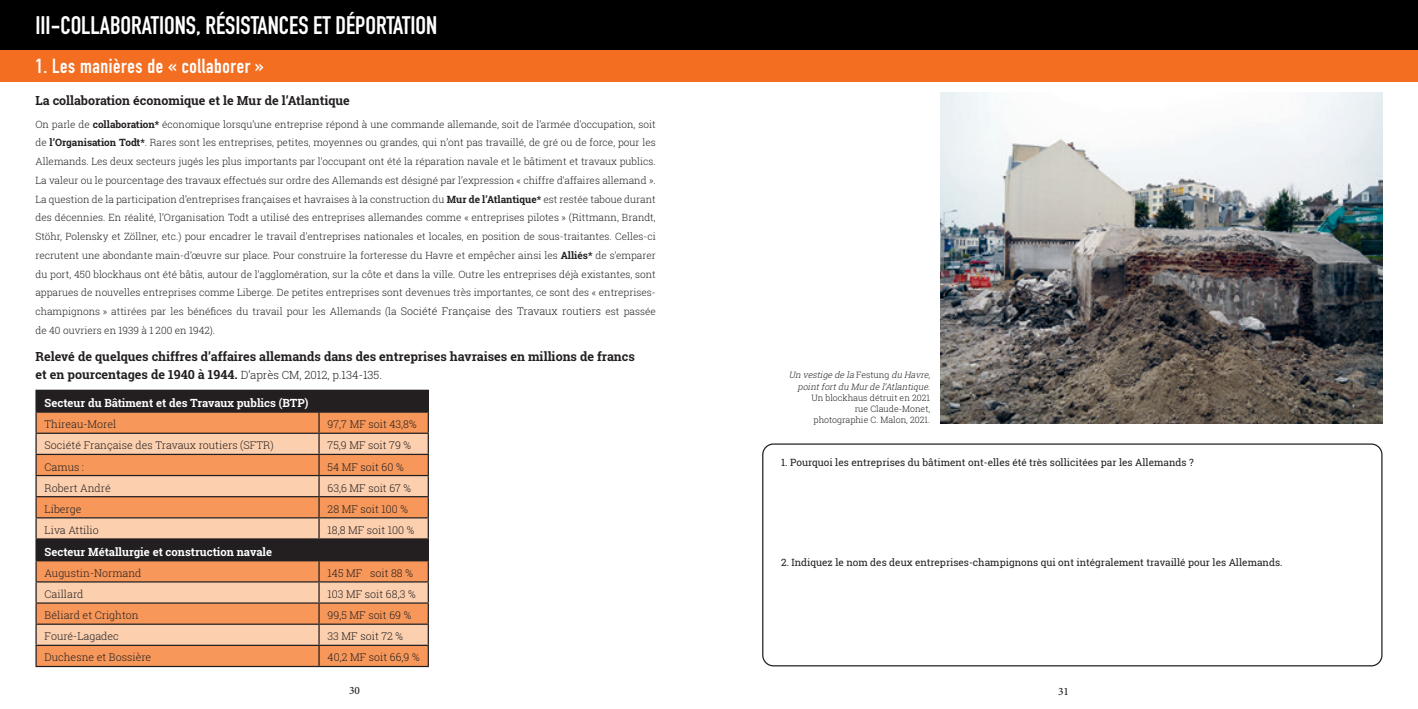
<style>
.page{position:relative;width:1418px;height:709px;background:#fff}
.page>*{position:absolute;margin:0;border:0;box-sizing:border-box;transform-origin:0 0}
.t1{font:700 25px "DIN Condensed";color:#fff}
.t2{font:700 20px "DIN Condensed";letter-spacing:.03em;color:#fff}
.t3{font:700 12.5px/17.5px "Roboto Slab";color:#231f20}
.t4{font:700 11.25px "Roboto Slab";color:#fff}
.t5{font:500 11.25px "Minion Pro";color:#231f20}
.t6{font:300 10.62px "Roboto Slab";color:#231f20}
.t7{font:300 10px/18.8px "Roboto Slab";color:#231f20;text-align:justify}
.t8{font:10px "Roboto Slab";color:#231f20}
.t9{font:300 8.75px/11.2px "Roboto Slab";color:#231f20;text-align:right}
.s1{font-weight:700}
.s2{font-size:10.62px}
.s3{font-weight:300;font-size:11.25px}
.s4{font-style:italic}
</style>
<div class="page">
<div style="left:691px;top:39px;width:726px;height:43px;background:#f36e21"></div>
<div style="left:691px;top:0;width:726px;height:50px;background:#000"></div>
<div style="left:0;top:39px;width:726px;height:43px;background:#f36e21"></div>
<div style="left:0;top:0;width:726px;height:50px;background:#000"></div>
<div style="left:36px;top:390px;width:392px;height:22px;background:#231f20"></div>
<div style="left:37px;top:413px;width:390px;height:253px;background:#f7975a"></div>
<svg style="left:37px;top:434px;width:390px;height:210px;background:#f6b386"></svg>
<div style="left:36px;top:539px;width:392px;height:22px;background:#231f20"></div>
<svg style="left:35px;top:413px;width:2px;height:19px"></svg>
<svg style="left:318px;top:413px;width:2px;height:19px"></svg>
<svg style="left:427px;top:413px;width:2px;height:19px"></svg>
<hr style="left:35px;top:432px;width:284px;height:2px;background:#231f20">
<hr style="left:35px;top:434px;width:2px;height:20px;background:#231f20">
<hr style="left:319px;top:432px;width:110px;height:2px;background:#231f20">
<hr style="left:318px;top:434px;width:2px;height:20px;background:#231f20">
<hr style="left:427px;top:434px;width:2px;height:20px;background:#231f20">
<hr style="left:35px;top:454px;width:284px;height:1px;background:#231f20">
<hr style="left:35px;top:455px;width:2px;height:20px;background:#231f20">
<hr style="left:319px;top:454px;width:110px;height:1px;background:#231f20">
<hr style="left:318px;top:455px;width:2px;height:20px;background:#231f20">
<hr style="left:427px;top:455px;width:2px;height:20px;background:#231f20">
<hr style="left:35px;top:475px;width:284px;height:1px;background:#231f20">
<hr style="left:35px;top:476px;width:2px;height:20px;background:#231f20">
<hr style="left:319px;top:475px;width:110px;height:1px;background:#231f20">
<hr style="left:318px;top:476px;width:2px;height:20px;background:#231f20">
<hr style="left:427px;top:476px;width:2px;height:20px;background:#231f20">
<hr style="left:35px;top:496px;width:284px;height:1px;background:#231f20">
<hr style="left:35px;top:497px;width:2px;height:20px;background:#231f20">
<hr style="left:319px;top:496px;width:110px;height:1px;background:#231f20">
<hr style="left:318px;top:497px;width:2px;height:20px;background:#231f20">
<hr style="left:427px;top:497px;width:2px;height:20px;background:#231f20">
<hr style="left:35px;top:517px;width:284px;height:1px;background:#231f20">
<hr style="left:35px;top:518px;width:2px;height:20px;background:#231f20">
<hr style="left:319px;top:517px;width:110px;height:1px;background:#231f20">
<hr style="left:318px;top:518px;width:2px;height:20px;background:#231f20">
<hr style="left:427px;top:518px;width:2px;height:20px;background:#231f20">
<hr style="left:35px;top:538px;width:284px;height:1px;background:#231f20">
<hr style="left:35px;top:539px;width:2px;height:21px;background:#231f20">
<hr style="left:319px;top:538px;width:110px;height:1px;background:#231f20">
<hr style="left:427px;top:539px;width:2px;height:21px;background:#231f20">
<hr style="left:35px;top:560px;width:284px;height:1px;background:#231f20">
<hr style="left:35px;top:561px;width:2px;height:20px;background:#231f20">
<hr style="left:319px;top:560px;width:110px;height:1px;background:#231f20">
<hr style="left:318px;top:561px;width:2px;height:20px;background:#231f20">
<hr style="left:427px;top:561px;width:2px;height:20px;background:#231f20">
<hr style="left:35px;top:581px;width:284px;height:1px;background:#231f20">
<hr style="left:35px;top:582px;width:2px;height:20px;background:#231f20">
<hr style="left:319px;top:581px;width:110px;height:1px;background:#231f20">
<hr style="left:318px;top:582px;width:2px;height:20px;background:#231f20">
<hr style="left:427px;top:582px;width:2px;height:20px;background:#231f20">
<hr style="left:35px;top:602px;width:284px;height:1px;background:#231f20">
<hr style="left:35px;top:603px;width:2px;height:20px;background:#231f20">
<hr style="left:319px;top:602px;width:110px;height:1px;background:#231f20">
<hr style="left:318px;top:603px;width:2px;height:20px;background:#231f20">
<hr style="left:427px;top:603px;width:2px;height:20px;background:#231f20">
<hr style="left:35px;top:623px;width:284px;height:2px;background:#231f20">
<svg style="left:35px;top:625px;width:2px;height:19px"></svg>
<hr style="left:319px;top:623px;width:110px;height:2px;background:#231f20">
<svg style="left:318px;top:625px;width:2px;height:19px"></svg>
<svg style="left:427px;top:625px;width:2px;height:19px"></svg>
<hr style="left:35px;top:644px;width:284px;height:2px;background:#231f20">
<hr style="left:35px;top:646px;width:2px;height:20px;background:#231f20">
<hr style="left:319px;top:644px;width:110px;height:2px;background:#231f20">
<hr style="left:318px;top:646px;width:2px;height:20px;background:#231f20">
<hr style="left:427px;top:646px;width:2px;height:20px;background:#231f20">
<hr style="left:35px;top:666px;width:284px;height:1px;background:#231f20">
<hr style="left:319px;top:666px;width:110px;height:1px;background:#231f20">
<hr style="left:35px;top:390px;width:284px;height:1px;background:#231f20">
<hr style="left:35px;top:391px;width:2px;height:20px;background:#231f20">
<hr style="left:319px;top:390px;width:110px;height:1px;background:#231f20">
<hr style="left:427px;top:391px;width:2px;height:20px;background:#231f20">
<hr style="left:35px;top:411px;width:284px;height:2px;background:#231f20">
<hr style="left:319px;top:411px;width:110px;height:2px;background:#231f20">
<div style="left:762px;top:443px;width:620px;height:223px;border:1px solid #231f20;border-radius:11px"></div>
<img style="left:940px;top:92px;width:442px;height:331px">
<p class="t1" style="left:35px;top:8px;width:403px">III-COLLABORATIONS, RÉSISTANCES ET DÉPORTATION</p>
<p class="t2" style="left:35px;top:52px;width:230px">1. Les manières de « collaborer »</p>
<p class="t3" style="left:35px;top:92px;width:316px">La collaboration économique et le Mur de l’Atlantique</p>
<p class="t7" style="left:35px;top:114px;width:622px">On parle de <span class="s1">collaboration*</span> économique lorsqu’une entreprise répond à une commande allemande, soit de l’armée d’occupation, soit de <span class="s1">l’Organisation Todt*</span>. Rares sont les entreprises, petites, moyennes ou grandes, qui n’ont pas travaillé, de gré ou de force, pour les Allemands. Les deux secteurs jugés les plus importants par l’occupant ont été la réparation navale et le bâtiment et travaux publics.<br>La valeur ou le pourcentage des travaux effectués sur ordre des Allemands est désigné par l’expression « chiffre d’affaires allemand ».</p>
<p class="t7" style="left:35px;top:189px;width:622px">La question de la participation d’entreprises françaises et havraises à la construction du <span class="s1">Mur de l’Atlantique*</span> est restée taboue durant des décennies. En réalité, l’Organisation Todt a utilisé des entreprises allemandes comme « entreprises pilotes » (Rittmann, Brandt, Stöhr, Polensky et Zöllner, etc.) pour encadrer le travail d’entreprises nationales et locales, en position de sous-traitantes. Celles-ci recrutent une abondante main-d’œuvre sur place. Pour construire la forteresse du Havre et empêcher ainsi les <span class="s1">Alliés*</span> de s’emparer du port, 450 blockhaus ont été bâtis, autour de l’agglomération, sur la côte et dans la ville. Outre les entreprises déjà existantes, sont apparues de nouvelles entreprises comme Liberge. De petites entreprises sont devenues très importantes, ce sont des « entreprises&shy;champignons » attirées par les bénéfices du travail pour les Allemands (la <span class="s2">Société Française des Travaux routiers</span> est passée de 40 ouvriers en 1939 à 1 200 en 1942).</p>
<p class="t3" style="left:35px;top:348px;width:601px">Relevé de quelques chiffres d’affaires allemands dans des entreprises havraises en millions de francs et en pourcentages de 1940 à 1944. <span class="s3">D’après CM, 2012, p.134-135.</span></p>
<p class="t4" style="left:45px;top:395px;width:265px">Secteur du Bâtiment et des Travaux publics (BTP)</p>
<p class="t6" style="left:45px;top:417px;width:73px">Thireau-Morel</p>
<p class="t6" style="left:327px;top:417px;width:91px">97,7 MF soit 43,8%</p>
<p class="t6" style="left:45px;top:438px;width:230px">Société Française des Travaux routiers (SFTR)</p>
<p class="t6" style="left:327px;top:438px;width:85px">75,9 MF soit 79 %</p>
<p class="t6" style="left:45px;top:459px;width:41px">Camus :</p>
<p class="t6" style="left:327px;top:459px;width:77px">54 MF soit 60 %</p>
<p class="t6" style="left:45px;top:480px;width:68px">Robert André</p>
<p class="t6" style="left:327px;top:480px;width:85px">63,6 MF soit 67 %</p>
<p class="t6" style="left:45px;top:501px;width:38px">Liberge</p>
<p class="t6" style="left:327px;top:501px;width:82px">28 MF soit 100 %</p>
<p class="t6" style="left:45px;top:523px;width:56px">Liva Attilio</p>
<p class="t6" style="left:327px;top:523px;width:88px">18,8 MF soit 100 %</p>
<p class="t4" style="left:45px;top:544px;width:229px">Secteur Métallurgie et construction navale</p>
<p class="t6" style="left:45px;top:566px;width:98px">Augustin-Normand</p>
<p class="t6" style="left:327px;top:566px;width:87px">145 MF soit 88 %</p>
<p class="t6" style="left:45px;top:587px;width:40px">Caillard</p>
<p class="t6" style="left:327px;top:587px;width:89px">103 MF soit 68,3 %</p>
<p class="t6" style="left:45px;top:608px;width:95px">Béliard et Crighton</p>
<p class="t6" style="left:327px;top:608px;width:85px">99,5 MF soit 69 %</p>
<p class="t6" style="left:45px;top:629px;width:76px">Fouré-Lagadec</p>
<p class="t6" style="left:327px;top:629px;width:77px">33 MF soit 72 %</p>
<p class="t6" style="left:45px;top:650px;width:108px">Duchesne et Bossière</p>
<p class="t6" style="left:327px;top:650px;width:94px">40,2 MF soit 66,9 %</p>
<p class="t9" style="left:788px;top:369px;width:145px"><span class="s4">Un vestige de la</span> F e s t u n g <span class="s4">du Havre, pointfortdu Murde l’Atlantique</span>.<br>Un blockhaus détruit en 2021<br>rue Claude-Monet,<br>photographie C. Malon, 2021.</p>
<p class="t8" style="left:781px;top:455px;width:414px">1. Pourquoi les entreprises du bâtiment ont-elles été très sollicitées par les Allemands ?</p>
<p class="t8" style="left:781px;top:555px;width:503px">2. Indiquez le nom des deux entreprises-champignons qui ont intégralement travaillé pour les Allemands.</p>
<p class="t5" style="left:349px;top:683px;width:12px">30</p>
<p class="t5" style="left:1058px;top:684px;width:12px">31</p>
</div>
